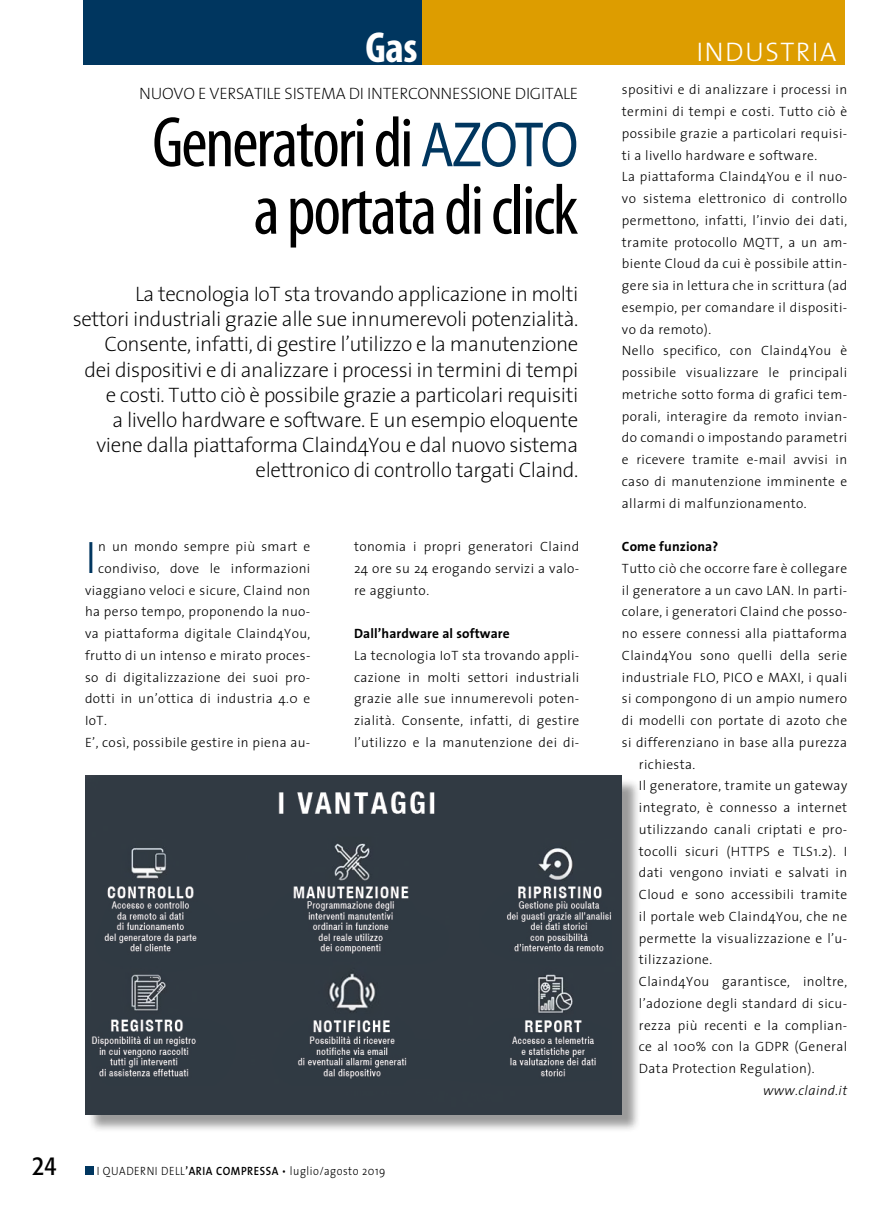
<style>
.page{position:relative;width:893px;height:1212px;background:#fff}
.page>*{position:absolute;margin:0;border:0;box-sizing:border-box;transform-origin:0 0}
.t1{font:condensed 72px/67.5px "Myriad Pro";letter-spacing:-.03em;color:#000;text-align:right}
.t2{font:300 45.75px "The Sans";color:#00365f}
.t3{font:700 condensed 43.5px "Myriad Pro";color:#fff}
.t4{font:300 27px "The Sans";letter-spacing:.05em;color:#fff}
.t5{font:condensed 27px "Formata";color:#000}
.t6{font:200 21px/25.2px "The Sans";letter-spacing:-.02em;color:#000;text-align:right}
.t7{font:200 16.5px "The Sans";letter-spacing:-.015em;color:#000}
.t8{font:300 13.5px/21.8px "The Sans";letter-spacing:.03em;color:#000;text-align:justify}
.t9{font:700 13.5px "The Sans";letter-spacing:.01em;color:#000}
.t10{font:italic 300 13.5px "The Sans";letter-spacing:.03em;color:#000}
.t11{font:300 12px "The Sans";letter-spacing:.05em;color:#000;scale:.9 1}
.s1{font-stretch:normal;font-size:64.5px;color:#00365f}
.s2{font-weight:600}
</style>
<div class="page">
<div style="left:84px;top:0;width:339px;height:65px;background:#00365f"></div>
<div style="left:423px;top:0;width:422px;height:65px;background:#dd9d00"></div>
<div style="left:85px;top:1166px;width:8px;height:9px;background:#00365f"></div>
<div style="left:87px;top:778px;width:554px;height:355px;background:#000;opacity:.4"></div>
<img style="left:85px;top:776px;width:537px;height:338px">
<h3 class="t3" style="left:366px;top:21px;width:54px">Gas</h3>
<h3 class="t4" style="left:696px;top:30px;width:142px">INDUSTRIA</h3>
<p class="t7" style="left:139px;top:80px;width:415px">N uovo e ve rsatile sistema di inte rconnessione digitale</p>
<h1 class="t1" style="left:152px;top:108px;width:428px">Generatori di <span class="s1">AZOTO </span>a portata di click</h1>
<p class="t6" style="left:73px;top:281px;width:507px">La tecnologia IoT sta trovando applicazione in molti<br>settori industriali grazie alle sue innumerevoli potenzialità.<br>Consente, infatti, di gestire l’utilizzo e la manutenzione dei dispositivi e di analizzare i processi in termini di tempi e costi. Tutto ciò è possibile grazie a particolari requisiti<br>a livello hardware e software. E un esempio eloquente viene dalla piattaforma Claind4You e dal nuovo sistema elettronico di controllo targati Claind.</p>
<h2 class="t2" style="left:85px;top:519px;width:13px">I</h2>
<p class="t8" style="left:98px;top:535px;width:214px">n un mondo sempre più smart e</p>
<p class="t8" style="left:98px;top:557px;width:214px">condiviso, dove le informazioni</p>
<p class="t8" style="left:85px;top:579px;width:227px">viaggiano veloci e sicure, Claind non</p>
<p class="t8" style="left:85px;top:600px;width:227px">ha perso tempo, proponendo la nuo-</p>
<p class="t8" style="left:85px;top:622px;width:227px">va piattaforma digitale Claind4You,</p>
<p class="t8" style="left:85px;top:644px;width:227px">frutto di un intenso e mirato proces-</p>
<p class="t8" style="left:85px;top:666px;width:227px">so di digitalizzazione dei suoi pro-</p>
<p class="t8" style="left:85px;top:687px;width:227px">dotti in un’ottica di industria 4.0 e</p>
<p class="t8" style="left:85px;top:709px;width:22px">IoT.</p>
<p class="t8" style="left:85px;top:731px;width:227px">E’, così, possibile gestire in piena au-</p>
<p class="t8" style="left:354px;top:535px;width:227px">tonomia i propri generatori Claind 24 ore su 24 erogando servizi a valo&shy;re aggiunto.</p>
<p class="t9" style="left:354px;top:622px;width:157px">Dall’hardware al software</p>
<p class="t8" style="left:354px;top:644px;width:227px">La tecnologia IoT sta trovando appli&shy;cazione in molti settori industriali grazie alle sue innumerevoli poten&shy;zialità. Consente, infatti, di gestire l’utilizzo e la manutenzione dei di-</p>
<h3 class="t5" style="left:32px;top:1149px;width:26px">24</h3>
<p class="t11" style="left:97px;top:1161px;width:322px">I QUADERNI DELL<span class="s2">’ARIA COMPRESSA</span> • luglio/agosto 2019</p>
<p class="t8" style="left:622px;top:78px;width:227px;text-align:left">spositivi e di analizzare i processi in termini di tempi e costi. Tutto ciò è possibile grazie a particolari requisi&shy;ti a livello hardware e software.<br>La piattaforma Claind4You e il nuo&shy;vo sistema elettronico di controllo permettono, infatti, l’invio dei dati, tramite protocollo MQTT, a un am&shy;biente Cloud da cui è possibile attin&shy;gere sia in lettura che in scrittura (ad esempio, per comandare il dispositi&shy;vo da remoto).<br>Nello specifico, con Claind4You è possibile visualizzare le principali metriche sotto forma di grafici tem&shy;porali, interagire da remoto invian&shy;do comandi o impostando parametri e ricevere tramite e-mail avvisi in caso di manutenzione imminente e allarmi di malfunzionamento.</p>
<p class="t9" style="left:622px;top:535px;width:98px">Come funziona?</p>
<p class="t8" style="left:622px;top:557px;width:227px">Tutto ciò che occorre fare è collegare</p>
<p class="t8" style="left:622px;top:579px;width:227px">il generatore a un cavo LAN. In parti-</p>
<p class="t8" style="left:622px;top:600px;width:227px">colare, i generatori Claind che posso-</p>
<p class="t8" style="left:622px;top:622px;width:227px">no essere connessi alla piattaforma</p>
<p class="t8" style="left:622px;top:644px;width:227px">Claind4You sono quelli della serie</p>
<p class="t8" style="left:622px;top:666px;width:227px">industriale FLO, PICO e MAXI, i quali</p>
<p class="t8" style="left:622px;top:687px;width:227px">si compongono di un ampio numero</p>
<p class="t8" style="left:622px;top:709px;width:227px">di modelli con portate di azoto che</p>
<p class="t8" style="left:622px;top:731px;width:227px">si differenziano in base alla purezza</p>
<p class="t8" style="left:639px;top:753px;width:56px">richiesta.</p>
<p class="t8" style="left:639px;top:774px;width:210px">Il generatore, tramite un gateway</p>
<p class="t8" style="left:639px;top:796px;width:210px">integrato, è connesso a internet</p>
<p class="t8" style="left:639px;top:818px;width:210px">utilizzando canali criptati e pro-</p>
<p class="t8" style="left:639px;top:840px;width:210px">tocolli sicuri (HTTPS e TLS1.2). I</p>
<p class="t8" style="left:639px;top:861px;width:210px">dati vengono inviati e salvati in</p>
<p class="t8" style="left:639px;top:883px;width:210px">Cloud e sono accessibili tramite</p>
<p class="t8" style="left:639px;top:905px;width:210px">il portale web Claind4You, che ne</p>
<p class="t8" style="left:639px;top:927px;width:210px">permette la visualizzazione e l’u-</p>
<p class="t8" style="left:639px;top:948px;width:73px">tilizzazione.</p>
<p class="t8" style="left:639px;top:970px;width:210px">Claind4You garantisce, inoltre,</p>
<p class="t8" style="left:639px;top:992px;width:210px">l’adozione degli standard di sicu-</p>
<p class="t8" style="left:639px;top:1014px;width:210px">rezza più recenti e la complian-</p>
<p class="t8" style="left:639px;top:1035px;width:210px">ce al 100% con la GDPR (General</p>
<p class="t8" style="left:639px;top:1057px;width:176px">Data Protection Regulation).</p>
<p class="t10" style="left:763px;top:1079px;width:86px">www.claind.it</p>
</div>
